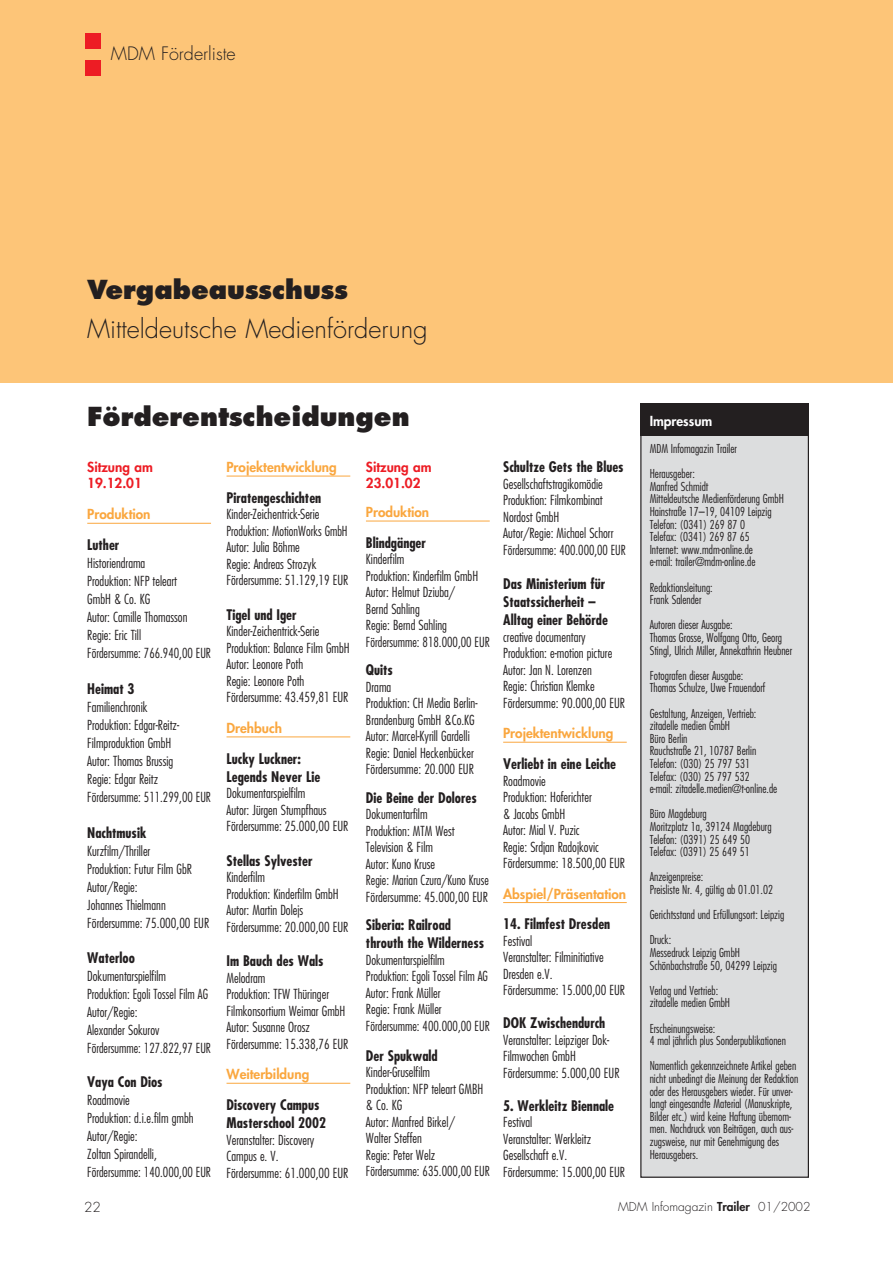
<style>
.page{position:relative;width:893px;height:1263px;background:#fff}
.page>*{position:absolute;margin:0;border:0;box-sizing:border-box;transform-origin:0 0}
.t1{font:800 25.5px "Futura";color:#231f20}
.t2{font:300 25.5px "Futura";color:#231f20}
.t3{font:300 18px "Futura";color:#231f20}
.t4{font:700 condensed 14.25px/18px "Futura";color:#231f20}
.t5{font:300 condensed 13.5px/16.5px "Futura";color:#231f20}
.t6{font:800 13.5px "Futura";color:#faa73f}
.t7{font:800 13.5px/15.8px "Futura";color:#ed1c24}
.t8{font:800 13.5px "Futura";color:#fff}
.t9{font:300 13.5px "Futura";color:#231f20}
.t10{font:300 condensed 12px/12.6px "Futura";color:#231f20}
.t11{font:300 12px "Futura";color:#231f20}
.s1{font-weight:800}
</style>
<div class="page">
<div style="left:0;top:0;width:892px;height:383px;background:#fdc578"></div>
<div style="left:86px;top:60px;width:15px;height:16px;background:#ed1c24"></div>
<div style="left:86px;top:33px;width:15px;height:16px;background:#ed1c24"></div>
<div style="left:641px;top:404px;width:167px;height:773px;background:#dcddde"></div>
<div style="left:640px;top:403px;width:169px;height:775px;border:1px solid #231f20"></div>
<div style="left:640px;top:403px;width:169px;height:33px;background:#231f20"></div>
<hr style="left:87px;top:523px;width:124px;height:1px;background:#faa73f">
<hr style="left:226px;top:476px;width:124px;height:1px;background:#faa73f">
<hr style="left:226px;top:737px;width:124px;height:1px;background:#faa73f">
<hr style="left:226px;top:1083px;width:124px;height:1px;background:#faa73f">
<hr style="left:366px;top:521px;width:123px;height:1px;background:#faa73f">
<hr style="left:503px;top:742px;width:123px;height:1px;background:#faa73f">
<hr style="left:503px;top:902px;width:123px;height:1px;background:#faa73f">
<h2 class="t3" style="left:111px;top:45px;width:126px">MDM Förderliste</h2>
<h1 class="t1" style="left:87px;top:278px;width:262px">Vergabeausschuss</h1>
<h1 class="t2" style="left:87px;top:317px;width:342px">Mitteldeutsche Medienförderung</h1>
<h1 class="t1" style="left:87px;top:405px;width:324px">Förderentscheidungen</h1>
<p class="t7" style="left:87px;top:460px;width:67px">Sitzung am<br>19.12.01</p>
<p class="t6" style="left:87px;top:508px;width:65px">Produktion</p>
<p class="t4" style="left:87px;top:537px;width:34px">Luther</p>
<p class="t5" style="left:87px;top:555px;width:125px;line-height:18px">Historiendrama<br>Produktion: NFP teleart<br>GmbH &amp; Co. KG<br>Autor: Camille Thomasson<br>Regie: Eric Till<br>Fördersumme: 766.940,00 EUR</p>
<p class="t4" style="left:87px;top:681px;width:49px">Heimat 3</p>
<p class="t5" style="left:87px;top:699px;width:125px;line-height:18px">Familienchronik<br>Produktion: Edgar-Reitz-<br>Filmproduktion GmbH<br>Autor: Thomas Brussig<br>Regie: Edgar Reitz<br>Fördersumme: 511.299,00 EUR</p>
<p class="t4" style="left:87px;top:825px;width:60px">Nachtmusik</p>
<p class="t5" style="left:87px;top:843px;width:123px;line-height:18px">Kurzfilm/Thriller<br>Produktion: Futur Film GbR<br>Autor/Regie:<br>Johannes Thielmann<br>Fördersumme: 75.000,00 EUR</p>
<p class="t4" style="left:87px;top:950px;width:49px">Waterloo</p>
<p class="t5" style="left:87px;top:968px;width:125px;line-height:18px">Dokumentarspielfilm<br>Produktion: Egoli Tossel Film AG<br>Autor/Regie:<br>Alexander Sokurov<br>Fördersumme: 127.822,97 EUR</p>
<p class="t4" style="left:87px;top:1074px;width:77px">Vaya Con Dios</p>
<p class="t5" style="left:87px;top:1092px;width:125px;line-height:18px">Roadmovie<br>Produktion: d.i.e.film gmbh<br>Autor/Regie:<br>Zoltan Spirandelli,<br>Fördersumme: 140.000,00 EUR</p>
<p class="t6" style="left:226px;top:461px;width:112px">Projektentwicklung</p>
<p class="t4" style="left:226px;top:490px;width:96px">Piratengeschichten</p>
<p class="t5" style="left:226px;top:507px;width:123px">Kinder-Zeichentrick-Serie<br>Produktion: MotionWorks GmbH<br>Autor: Julia Böhme<br>Regie: Andreas Strozyk<br>Fördersumme: 51.129,19 EUR</p>
<p class="t4" style="left:226px;top:607px;width:72px">Tigel und Iger</p>
<p class="t5" style="left:226px;top:624px;width:125px">Kinder-Zeichentrick-Serie<br>Produktion: Balance Film GmbH<br>Autor: Leonore Poth<br>Regie: Leonore Poth<br>Fördersumme: 43.459,81 EUR</p>
<p class="t6" style="left:226px;top:722px;width:57px">Drehbuch</p>
<p class="t4" style="left:226px;top:751px;width:95px">Lucky Luckner:<br>Legends Never Lie</p>
<p class="t5" style="left:226px;top:786px;width:123px">Dokumentarspielfilm<br>Autor: Jürgen Stumpfhaus<br>Fördersumme: 25.000,00 EUR</p>
<p class="t4" style="left:226px;top:853px;width:88px">Stellas Sylvester</p>
<p class="t5" style="left:226px;top:870px;width:123px">Kinderfilm<br>Produktion: Kinderfilm GmbH<br>Autor: Martin Dolejs<br>Fördersumme: 20.000,00 EUR</p>
<p class="t4" style="left:226px;top:953px;width:99px">Im Bauch des Wals</p>
<p class="t5" style="left:226px;top:970px;width:123px">Melodram<br>Produktion: TFW Thüringer<br>Filmkonsortium Weimar GmbH<br>Autor: Susanne Orosz<br>Fördersumme: 15.338,76 EUR</p>
<p class="t6" style="left:226px;top:1068px;width:84px">Weiterbildung</p>
<p class="t4" style="left:226px;top:1097px;width:101px">Discovery Campus<br>Masterschool 2002</p>
<p class="t5" style="left:226px;top:1132px;width:123px">Veranstalter: Discovery<br>Campus e. V.<br>Fördersumme: 61.000,00 EUR</p>
<p class="t7" style="left:366px;top:460px;width:67px">Sitzung am<br>23.01.02</p>
<p class="t6" style="left:366px;top:506px;width:65px">Produktion</p>
<p class="t4" style="left:366px;top:535px;width:62px">Blindgänger</p>
<p class="t5" style="left:366px;top:552px;width:125px">Kinderfilm<br>Produktion: Kinderfilm GmbH<br>Autor: Helmut Dziuba/<br>Bernd Sahling<br>Regie: Bernd Sahling<br>Fördersumme: 818.000,00 EUR</p>
<p class="t4" style="left:366px;top:662px;width:29px">Quits</p>
<p class="t5" style="left:366px;top:680px;width:113px">Drama<br>Produktion: CH Media Berlin-<br>Brandenburg GmbH &amp;Co.KG<br>Autor: Marcel-Kyrill Gardelli<br>Regie: Daniel Heckenbücker<br>Fördersumme: 20.000 EUR</p>
<p class="t4" style="left:366px;top:790px;width:112px">Die Beine der Dolores</p>
<p class="t5" style="left:366px;top:807px;width:124px">Dokumentarfilm<br>Produktion: MTM West<br>Television &amp; Film<br>Autor: Kuno Kruse<br>Regie: Marian Czura/Kuno Kruse<br>Fördersumme: 45.000,00 EUR</p>
<p class="t4" style="left:366px;top:917px;width:120px">Siberia: Railroad throuth the Wilderness</p>
<p class="t5" style="left:366px;top:953px;width:125px">Dokumentarspielfilm<br>Produktion: Egoli Tossel Film AG<br>Autor: Frank Müller<br>Regie: Frank Müller<br>Fördersumme: 400.000,00 EUR</p>
<p class="t4" style="left:366px;top:1048px;width:73px">Der Spukwald</p>
<p class="t5" style="left:366px;top:1065px;width:125px">Kinder-Gruselfilm<br>Produktion: NFP teleart GMBH &amp; Co. KG<br>Autor: Manfred Birkel/<br>Walter Steffen<br>Regie: Peter Welz<br>Fördersumme: 635.000,00 EUR</p>
<p class="t4" style="left:503px;top:459px;width:122px">Schultze Gets the Blues</p>
<p class="t5" style="left:503px;top:476px;width:124px">Gesellschaftstragikomödie<br>Produktion: Filmkombinat<br>Nordost GmbH<br>Autor/Regie: Michael Schorr<br>Fördersumme: 400.000,00 EUR</p>
<p class="t4" style="left:503px;top:576px;width:106px">Das Ministerium für<br>Staatssicherheit –<br>Alltag einer Behörde</p>
<p class="t5" style="left:503px;top:629px;width:123px">creative documentary<br>Produktion: e-motion picture<br>Autor: Jan N. Lorenzen<br>Regie: Christian Klemke<br>Fördersumme: 90.000,00 EUR</p>
<p class="t6" style="left:503px;top:727px;width:112px">Projektentwicklung</p>
<p class="t4" style="left:503px;top:756px;width:114px">Verliebt in eine Leiche</p>
<p class="t5" style="left:503px;top:773px;width:123px">Roadmovie<br>Produktion: Hoferichter<br>&amp; Jacobs GmbH<br>Autor: Mial V. Puzic<br>Regie: Srdjan Radojkovic<br>Fördersumme: 18.500,00 EUR</p>
<p class="t6" style="left:503px;top:887px;width:124px">Abspiel/Präsentation</p>
<p class="t4" style="left:503px;top:916px;width:109px">14. Filmfest Dresden</p>
<p class="t5" style="left:503px;top:934px;width:123px">Festival<br>Veranstalter: Filminitiative<br>Dresden e.V.<br>Fördersumme: 15.000,00 EUR</p>
<p class="t4" style="left:503px;top:1015px;width:104px">DOK Zwischendurch</p>
<p class="t5" style="left:503px;top:1033px;width:118px">Veranstalter: Leipziger Dok-<br>Filmwochen GmbH<br>Fördersumme: 5.000,00 EUR</p>
<p class="t4" style="left:503px;top:1098px;width:112px">5. Werkleitz Biennale</p>
<p class="t5" style="left:503px;top:1115px;width:123px">Festival<br>Veranstalter: Werkleitz<br>Gesellschaft e.V.<br>Fördersumme: 15.000,00 EUR</p>
<p class="t8" style="left:649px;top:415px;width:64px">Impressum</p>
<p class="t10" style="left:649px;top:437px;width:89px;line-height:25.2px">MDM Infomagazin Trailer<br>Herausgeber:</p>
<p class="t10" style="left:649px;top:481px;width:136px">Manfred Schmidt<br>Mitteldeutsche Medienförderung GmbH<br>Hainstraße 17–19, 04109 Leipzig<br>Telefon: (0341) 269 87 0<br>Telefax: (0341) 269 87 65<br>Internet: www.mdm-online.de<br>e-mail: trailer@mdm-online.de</p>
<p class="t10" style="left:649px;top:582px;width:65px">Redaktionsleitung:<br>Frank Salender</p>
<p class="t10" style="left:649px;top:620px;width:144px">Autoren dieser Ausgabe:<br>Thomas Grosse, Wolfgang Otto, Georg<br>Stingl, Ulrich Miller, Annekathrin Heubner</p>
<p class="t10" style="left:649px;top:670px;width:117px">Fotografen dieser Ausgabe:<br>Thomas Schulze, Uwe Frauendorf</p>
<p class="t10" style="left:649px;top:708px;width:129px">Gestaltung, Anzeigen, Vertrieb: zitadelle medien GmbH<br>Büro Berlin<br>Rauchstraße 21, 10787 Berlin<br>Telefon: (030) 25 797 531<br>Telefax: (030) 25 797 532<br>e-mail: zitadelle.medien@t-online.de</p>
<p class="t10" style="left:649px;top:809px;width:123px">Büro Magdeburg<br>Moritzplatz 1a, 39124 Magdeburg<br>Telefon: (0391) 25 649 50<br>Telefax: (0391) 25 649 51</p>
<p class="t10" style="left:649px;top:872px;width:125px">Anzeigenpreise:<br>Preisliste Nr. 4, gültig ab 01.01.02</p>
<p class="t10" style="left:649px;top:903px;width:136px;line-height:25.2px">Gerichtsstand und Erfüllungsort: Leipzig<br>Druck:</p>
<p class="t10" style="left:649px;top:947px;width:129px">Messedruck Leipzig GmbH<br>Schönbachstraße 50, 04299 Leipzig</p>
<p class="t10" style="left:649px;top:985px;width:82px">Verlag und Vertrieb: zitadelle medien GmbH</p>
<p class="t10" style="left:649px;top:1023px;width:138px">Erscheinungsweise:<br>4 mal jährlich plus Sonderpublikationen</p>
<p class="t10" style="left:649px;top:1061px;width:150px">Namentlich gekennzeichnete Artikel geben nicht unbedingt die Meinung der Redaktion oder des Herausgebers wieder. Für unver&shy;langt eingesandte Material (Manuskripte, Bilder etc.) wird keine Haftung übernom&shy;men. Nachdruck von Beiträgen, auch aus&shy;zugsweise, nur mit Genehmigung des Herausgebers.</p>
<p class="t9" style="left:84px;top:1201px;width:18px">22</p>
<p class="t11" style="left:618px;top:1201px;width:194px">MDM Infomagazin <span class="s1">Trailer</span> 01/2002</p>
</div>
